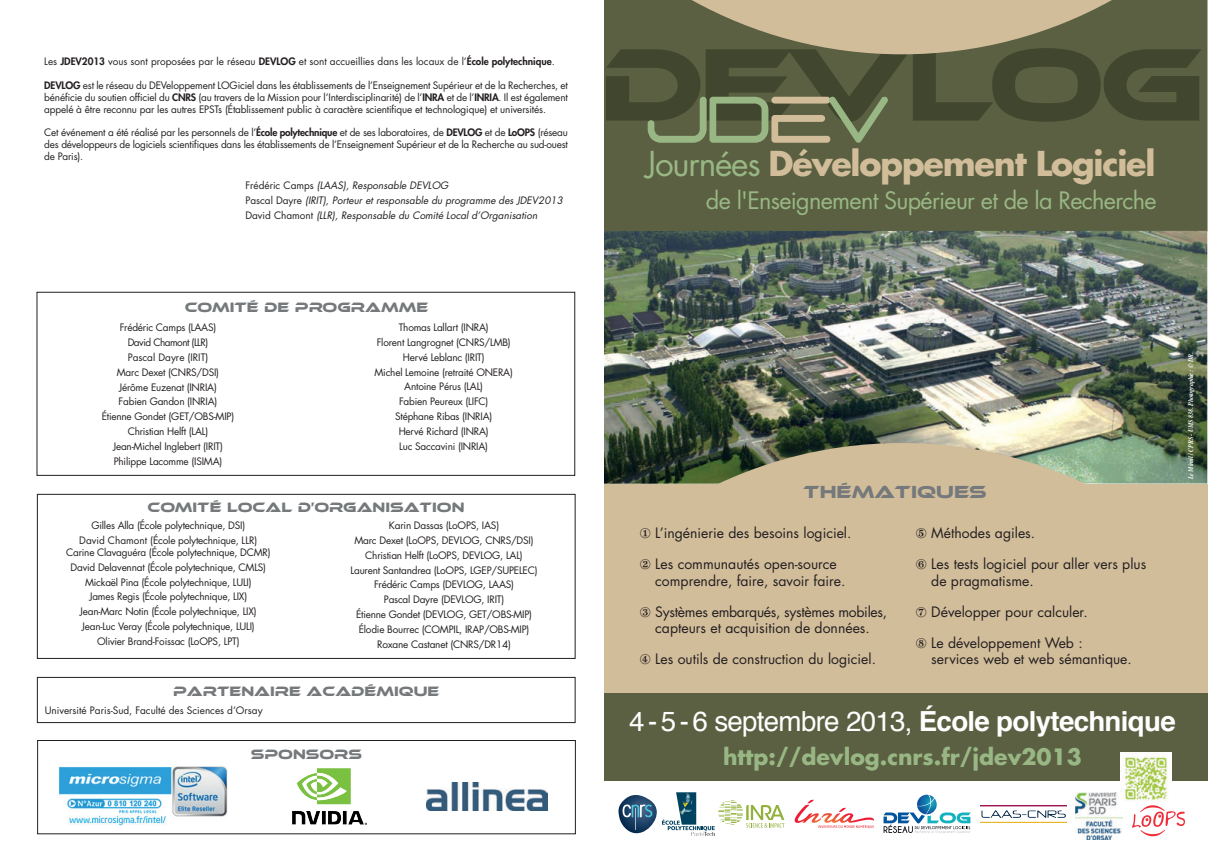
<style>
.page{position:relative;width:1208px;height:859px;background:#fff}
.page>*{position:absolute;margin:0;border:0;box-sizing:border-box;transform-origin:0 0}
.t1{font:66.7px "D3 Euronism";color:#99b785}
.t2{font:700 33.4px "Futura Std";letter-spacing:-.035em;color:#d2bd9b}
.t3{font:27.7px "Helvetica";letter-spacing:-.025em;color:#fefefe}
.t4{font:23.4px "Futura Std";letter-spacing:-.03em;color:#99b785}
.t5{font:700 22px "Futura Std";color:#99b785}
.t6{font:18px "Ethnocentric Rg";color:#75797b}
.t7{font:14px/16.8px "Futura Std";color:#231f20}
.t8{font:14px "Ethnocentric Rg";color:#75797b}
.t9{font:14px/16.8px "Futura Std";letter-spacing:-.02em;color:#231f20;text-align:center}
.t10{font:10px/14.8px "Futura Std";letter-spacing:-.02em;color:#231f20;text-align:center}
.t11{font:italic 10px/14.8px "Futura Std";color:#231f20}
.t12{font:10px "Futura Std";color:#231f20}
.t13{font:800 10px "Futura Std";color:#231f20}
.t14{font:italic 700 7.1px "Times";letter-spacing:-.01em;color:#fefefe;scale:.85 1}
.s1{font-weight:800}
.s2{font-style:normal}
.s3{color:#d2bd9b}
.s4{font-weight:400;color:#99b785}
.s5{font-weight:700}
</style>
<div class="page">
<div style="left:604px;top:0;width:603px;height:231px;background:#5a6041"></div>
<img style="left:604px;top:231px;width:603px;height:253px">
<div style="left:604px;top:692px;width:603px;height:89px;background:#5a6041"></div>
<svg style="left:681px;top:443px;width:441px;height:41px;background:#a5a383"></svg>
<img style="left:1120px;top:753px;width:51px;height:39px">
<svg style="left:606px;top:0;width:595px;height:122px;background:#6a6b4d"></svg>
<div style="left:604px;top:484px;width:603px;height:208px;background:#d2bd9b"></div>
<div style="left:37px;top:677px;width:538px;height:46px;border:1px solid #231f20"></div>
<div style="left:37px;top:740px;width:538px;height:94px;border:1px solid #231f20"></div>
<img style="left:59px;top:766px;width:168px;height:60px">
<img style="left:426px;top:782px;width:121px;height:28px">
<img style="left:292px;top:768px;width:75px;height:57px">
<div style="left:37px;top:292px;width:538px;height:184px;border:1px solid #231f20"></div>
<div style="left:37px;top:494px;width:538px;height:165px;border:1px solid #231f20"></div>
<svg style="left:618px;top:792px;width:567px;height:45px"></svg>
<img style="left:980px;top:805px;width:87px;height:18px">
<img style="left:1075px;top:792px;width:47px;height:47px">
<p class="t12" style="left:44px;top:55px;width:512px">Les <span class="s1">JDEV2013</span> vous sont proposées par le réseau <span class="s1">DEVLOG</span> et sont accueillies dans les locaux de l’<span class="s1">École polytechnique</span>.</p>
<p class="t13" style="left:44px;top:78px;width:14px">Devlog</p>
<p class="t10" style="left:44px;top:79px;width:525px;line-height:12px;text-align:justify;text-indent:38px">est le réseau du DEVeloppement LOGiciel dans les établissements de l’Enseignement Supérieur et de la Recherches, et bénéficie du soutien officiel du <span class="s1">CNRS</span> (au travers de la Mission pour l’Interdisciplinarité) de l’<span class="s1">INRA</span> et de l’<span class="s1">INRIA</span>. Il est également appelé à être reconnu par les autres EPSTs (Établissement public à caractère scientifique et technologique) et universités.</p>
<p class="t10" style="left:44px;top:126px;width:525px;line-height:12px;text-align:justify">Cet événement a été réalisé par les personnels de l’<span class="s1">École polytechnique</span> et de ses laboratoires, de <span class="s1">DEVLOG</span> et de <span class="s1">LoOPS</span> (réseau des développeurs de logiciels scientifiques dans les établissements de l’Enseignement Supérieur et de la Recherche au sud-ouest de Paris).</p>
<p class="t11" style="left:245px;top:178px;width:319px"><span class="s2">Frédéric Camps</span> (LAAS), Responsable DEVLOG<br><span class="s2">Pascal Dayre</span> (IRIT), Porteur et responsable du programme des JDEV2013<br><span class="s2">David Chamont</span> (LLR), Responsable du Comité Local d’Organisation</p>
<h3 class="t8" style="left:185px;top:298px;width:245px">COMITÉ DE PROGRAMME</h3>
<p class="t10" style="left:102px;top:320px;width:134px">Frédéric Camps (LAAS)<br>David Chamont (LLR)<br>Pascal Dayre (IRIT)<br>Marc Dexet (CNRS/DSI)<br>Jérôme Euzenat (INRIA)<br>Fabien Gandon (INRIA)<br>Étienne Gondet (GET/OBS-MIP)<br>Christian Helft (LAL)<br>Jean-Michel Inglebert (IRIT)<br>Philippe Lacomme (ISIMA)</p>
<p class="t10" style="left:374px;top:320px;width:140px">Thomas Lallart (INRA)<br>Florent Langrognet (CNRS/LMB)<br>Hervé Leblanc (IRIT)<br>Michel Lemoine (retraité ONERA)<br>Antoine Pérus (LAL)<br>Fabien Peureux (LIFC)<br>Stéphane Ribas (INRIA)<br>Hervé Richard (INRA)<br>Luc Saccavini (INRIA)</p>
<h3 class="t8" style="left:147px;top:499px;width:318px">COMITÉ LOCAL D’ORGANISATION</h3>
<p class="t10" style="left:79px;top:518px;width:180px">Gilles Alla (École polytechnique, DSI)<br>David Chamont (École polytechnique, LLR)</p>
<p class="t10" style="left:66px;top:545px;width:206px">Carine Clavaguéra (École polytechnique, DCMR)<br>David Delavennat (École polytechnique, CMLS)<br>Mickaël Pina (École polytechnique, LULI)<br>James Regis (École polytechnique, LIX)<br>Jean-Marc Notin (École polytechnique, LIX)<br>Jean-Luc Veray (École polytechnique, LULI)<br>Olivier Brand-Foissac (LoOPS, LPT)</p>
<p class="t10" style="left:350px;top:518px;width:188px">Karin Dassas (LoOPS, IAS)<br>Marc Dexet (LoOPS, DEVLOG, CNRS/DSI)<br>Christian Helft (LoOPS, DEVLOG, LAL)<br>Laurent Santandrea (LoOPS, LGEP/SUPELEC)<br>Frédéric Camps (DEVLOG, LAAS)<br>Pascal Dayre (DEVLOG, IRIT)<br>Étienne Gondet (DEVLOG, GET/OBS-MIP)<br>Élodie Bourrec (COMPIL, IRAP/OBS-MIP)<br>Roxane Castanet (CNRS/DR14)</p>
<h3 class="t8" style="left:173px;top:683px;width:268px">PARTENAIRE ACADÉMIQUE</h3>
<p class="t12" style="left:45px;top:704px;width:219px">Université Paris-Sud, Faculté des Sciences d’Orsay</p>
<h3 class="t8" style="left:251px;top:746px;width:113px">SPONSORS</h3>
<h1 class="t1" style="left:646px;top:96px;width:244px">JD<span class="s3">E</span>V</h1>
<h2 class="t2" style="left:646px;top:141px;width:511px"><span class="s4">Journées</span> Développement Logiciel</h2>
<h3 class="t4" style="left:706px;top:186px;width:452px">de l'Enseignement Supérieur et de la Recherche</h3>
<h3 class="t6" style="left:803px;top:481px;width:185px">THÉMATIQUES</h3>
<h3 class="t7" style="left:640px;top:524px;width:213px">① L’ingénierie des besoins logiciel.</h3>
<h3 class="t7" style="left:655px;top:555px;width:192px;text-indent:-15px">② Les communautés open-source comprendre, faire, savoir faire.</h3>
<h3 class="t9" style="left:640px;top:603px;width:249px">③ Systèmes embarqués, systèmes mobiles, capteurs et acquisition de données.</h3>
<h3 class="t7" style="left:640px;top:651px;width:238px">④ Les outils de construction du logiciel.</h3>
<h3 class="t7" style="left:916px;top:524px;width:121px">⑤ Méthodes agiles.</h3>
<h3 class="t7" style="left:931px;top:555px;width:216px;text-indent:-15px">⑥ Les tests logiciel pour aller vers plus de pragmatisme.</h3>
<h3 class="t7" style="left:916px;top:603px;width:173px">⑦ Développer pour calculer.</h3>
<h3 class="t7" style="left:931px;top:634px;width:202px;text-indent:-15px">⑧ Le développement Web : services web et web sémantique.</h3>
<p class="t14" style="left:1184px;top:479px;width:151px;rotate:-90deg">Le Mirail / CPRS - UMS 838. Photographie : © DR.</p>
<h3 class="t3" style="left:629px;top:700px;width:548px">4-5- 6 septembre 2013, <span class="s5">École polytechnique</span></h3>
<h3 class="t5" style="left:723px;top:742px;width:360px">http://devlog.cnrs.fr/jdev2013</h3>
</div>
